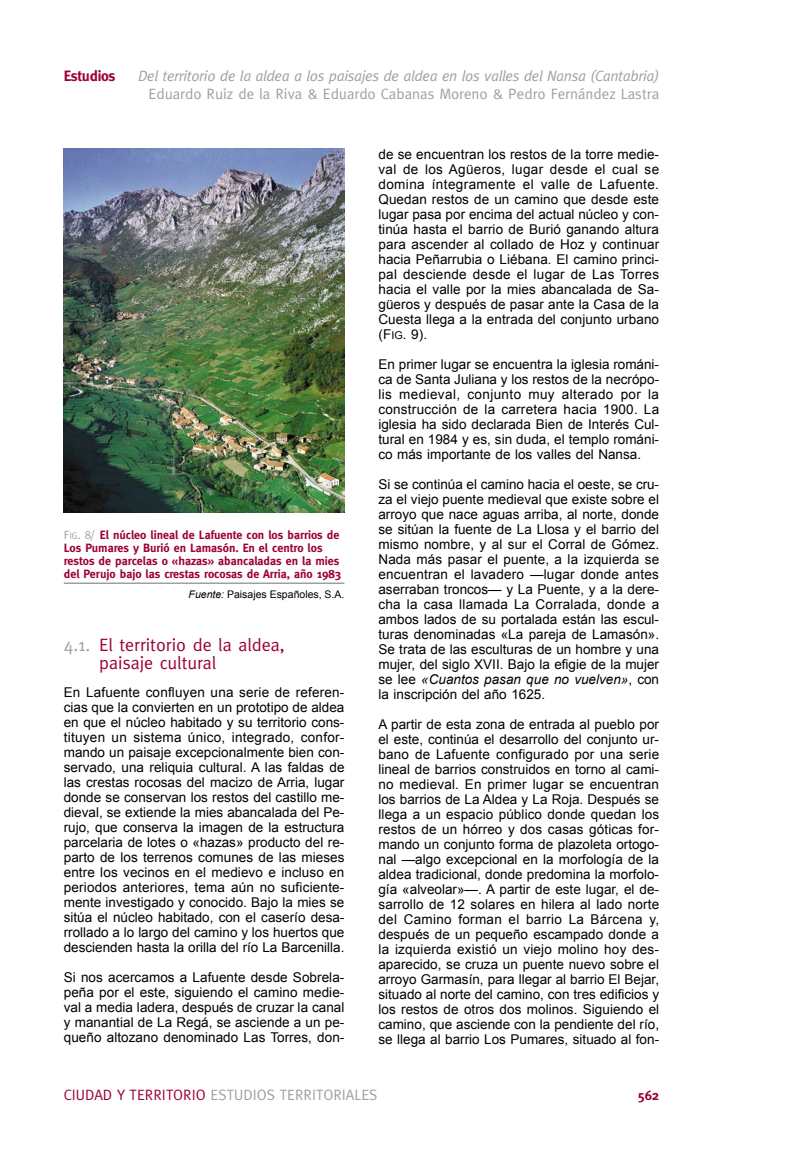
<style>
.page{position:relative;width:808px;height:1149px;background:#fff}
.page>*{position:absolute;margin:0;border:0;box-sizing:border-box;transform-origin:0 0}
.t1{font:18px/18px "Meta";color:#9c0233}
.t2{font:15px "Meta";color:#9f9f9f}
.t3{font:italic 15px "Meta";letter-spacing:-.02em;color:#9f9f9f}
.t4{font:700 15px "Meta";letter-spacing:-.02em;color:#9c0233}
.t5{font:13.5px/15px "Arial";color:#000;text-align:justify}
.t6{font:700 13.5px "Meta";color:#9c0233}
.t7{font:700 12px/13.2px "Meta";color:#9c0233}
.t8{font:10.5px "Arial";color:#000}
.s1{font-family:"Meta Caps SC800";font-weight:400;color:#9f9f9f}
.s2{font-family:"Meta Caps SC800";font-weight:400;font-size:9.6px;color:#9f9f9f}
.s3{font-style:italic}
.s4{font-family:"Meta Normal SC800";color:#9f9f9f}
.s5{font-family:"Arial MT SC800"}
.s6{font-family:"Arial MT SC800";font-size:10.8px}
.s7{color:#9c0233}
</style>
<div class="page">
<img style="left:64px;top:149px;width:281px;height:363px">
<hr style="left:64px;top:582px;width:280px;height:2px;background:#9f9f9f">
<p class="t4" style="left:64px;top:67px;width:53px">Estudios</p>
<p class="t3" style="left:138px;top:67px;width:523px">Del territorio de la aldea a los paisajes de aldea en los valles del Nansa (Cantabria)</p>
<p class="t2" style="left:149px;top:85px;width:512px">Eduardo Ruiz de la Riva &amp; Eduardo Cabanas Moreno &amp; Pedro Fernández Lastra</p>
<p class="t7" style="left:64px;top:527px;width:279px"><span class="s1">F</span><span class="s2">ig</span><span class="s1">. 8/</span> El núcleo lineal de Lafuente con los barrios de Los Pumares y Burió en Lamasón. En el centro los restos de parcelas o «hazas» abancaladas en la mies del Perujo bajo las crestas rocosas de Arria, año 1983</p>
<p class="t8" style="left:189px;top:588px;width:157px"><span class="s3">Fuente:</span> Paisajes Españoles, S.A.</p>
<h1 class="t1" style="left:99px;top:635px;width:187px;text-indent:-35px"><span class="s4">4.1.</span> El territorio de la aldea, paisaje cultural</h1>
<p class="t5" style="left:64px;top:684px;width:282px">En Lafuente confluyen una serie de referen&shy;cias que la convierten en un prototipo de aldea en que el núcleo habitado y su territorio cons&shy;tituyen un sistema único, integrado, confor&shy;mando un paisaje excepcionalmente bien con&shy;servado, una reliquia cultural. A las faldas de las crestas rocosas del macizo de Arria, lugar donde se conservan los restos del castillo me&shy;dieval, se extiende la mies abancalada del Pe&shy;rujo, que conserva la imagen de la estructura parcelaria de lotes o «hazas» producto del re&shy;parto de los terrenos comunes de las mieses entre los vecinos en el medievo e incluso en periodos anteriores, tema aún no suficiente&shy;mente investigado y conocido. Bajo la mies se sitúa el núcleo habitado, con el caserío desa&shy;rrollado a lo largo del camino y los huertos que descienden hasta la orilla del río La Barcenilla.</p>
<p class="t5" style="left:64px;top:969px;width:282px">Si nos acercamos a Lafuente desde Sobrela&shy;peña por el este, siguiendo el camino medie&shy;val a media ladera, después de cruzar la canal y manantial de La Regá, se asciende a un pe&shy;queño altozano denominado Las Torres, don-</p>
<p class="t5" style="left:378px;top:146px;width:282px">de se encuentran los restos de la torre medie&shy;val de los Agüeros, lugar desde el cual se domina íntegramente el valle de Lafuente.<br>Quedan restos de un camino que desde este lugar pasa por encima del actual núcleo y con&shy;tinúa hasta el barrio de Burió ganando altura para ascender al collado de Hoz y continuar hacia Peñarrubia o Liébana. El camino princi&shy;pal desciende desde el lugar de Las Torres hacia el valle por la mies abancalada de Sa&shy;güeros y después de pasar ante la Casa de la Cuesta llega a la entrada del conjunto urbano (<span class="s5">F</span><span class="s6">ig</span>. 9).</p>
<p class="t5" style="left:378px;top:356px;width:282px">En primer lugar se encuentra la iglesia románi&shy;ca de Santa Juliana y los restos de la necrópo&shy;lis medieval, conjunto muy alterado por la construcción de la carretera hacia 1900. La iglesia ha sido declarada Bien de Interés Cul&shy;tural en 1984 y es, sin duda, el templo románi&shy;co más importante de los valles del Nansa.</p>
<p class="t5" style="left:378px;top:476px;width:282px">Si se continúa el camino hacia el oeste, se cru&shy;za el viejo puente medieval que existe sobre el arroyo que nace aguas arriba, al norte, donde se sitúan la fuente de La Llosa y el barrio del mismo nombre, y al sur el Corral de Gómez.<br>Nada más pasar el puente, a la izquierda se encuentran el lavadero —lugar donde antes aserraban troncos— y La Puente, y a la dere&shy;cha la casa llamada La Corralada, donde a ambos lados de su portalada están las escul&shy;turas denominadas «La pareja de Lamasón».<br>Se trata de las esculturas de un hombre y una mujer, del siglo XVII. Bajo la efigie de la mujer se lee <span class="s3">«Cuantos pasan que no vuelven»</span>, con la inscripción del año 1625.</p>
<p class="t5" style="left:378px;top:716px;width:282px">A partir de esta zona de entrada al pueblo por el este, continúa el desarrollo del conjunto ur&shy;bano de Lafuente configurado por una serie lineal de barrios construidos en torno al cami&shy;no medieval. En primer lugar se encuentran los barrios de La Aldea y La Roja. Después se llega a un espacio público donde quedan los restos de un hórreo y dos casas góticas for&shy;mando un conjunto forma de plazoleta ortogo&shy;nal —algo excepcional en la morfología de la aldea tradicional, donde predomina la morfolo&shy;gía «alveolar»—. A partir de este lugar, el de&shy;sarrollo de 12 solares en hilera al lado norte del Camino forman el barrio La Bárcena y, después de un pequeño escampado donde a la izquierda existió un viejo molino hoy des&shy;aparecido, se cruza un puente nuevo sobre el arroyo Garmasín, para llegar al barrio El Bejar, situado al norte del camino, con tres edificios y los restos de otros dos molinos. Siguiendo el camino, que asciende con la pendiente del río, se llega al barrio Los Pumares, situado al fon-</p>
<p class="t2" style="left:64px;top:1085px;width:315px"><span class="s7">CIUDAD Y TERRITORIO</span> ESTUDIOS TERRITORIALES</p>
<p class="t6" style="left:637px;top:1086px;width:23px">562</p>
</div>
